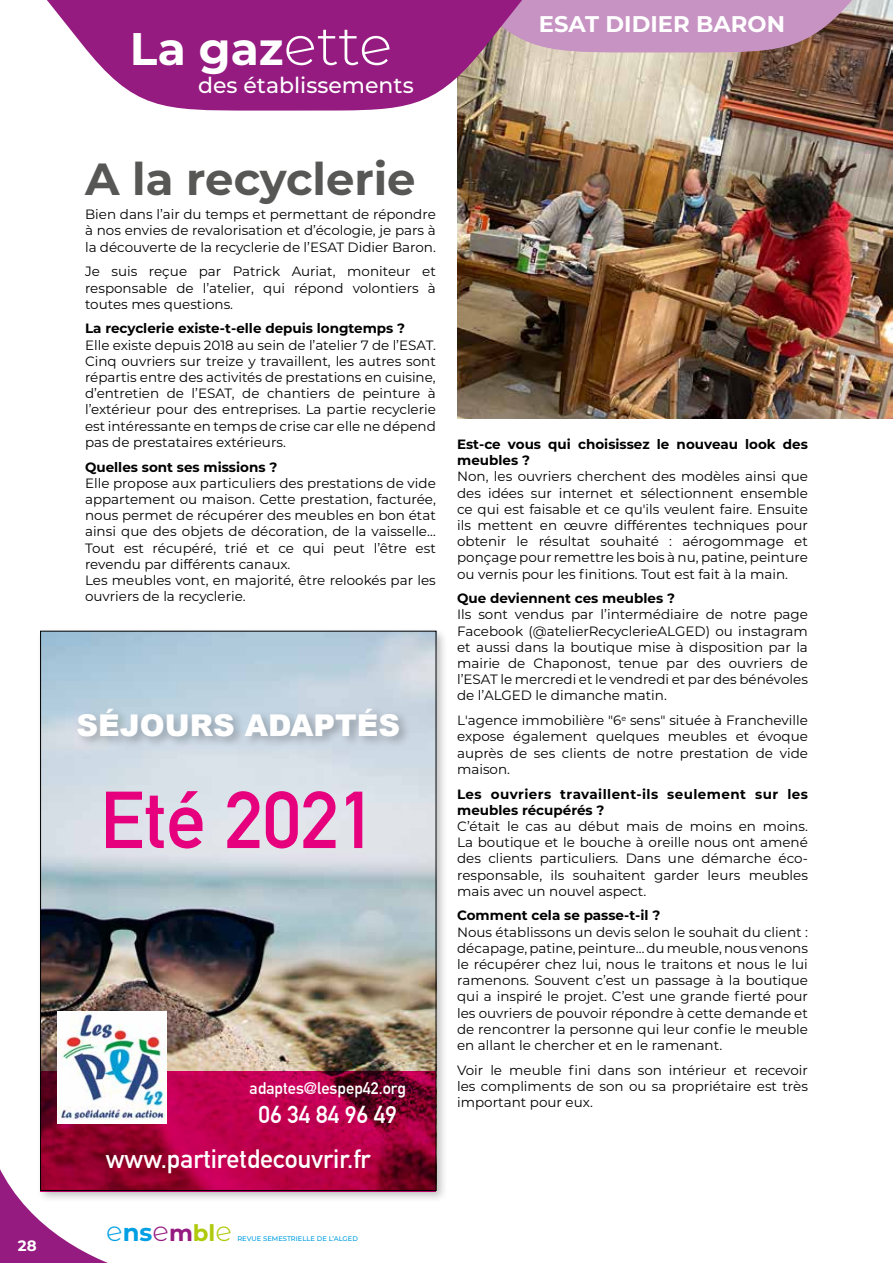
<style>
.page{position:relative;width:893px;height:1263px;background:#fff}
.page>*{position:absolute;margin:0;border:0;box-sizing:border-box;transform-origin:0 0}
.t1{font:700 79.2px "DIN Alternate";color:#e6007d}
.t2{font:700 45.6px "Montserrat";color:#fff}
.t3{font:700 45px "Montserrat";color:#575756}
.t4{font:900 30px "Arial";color:#fff}
.t5{font:700 25.95px "DIN Alternate";color:#fff}
.t6{font:700 24.3px "Montserrat";color:#009fe3}
.t7{font:700 24px "DIN Alternate";color:#fff}
.t8{font:700 22.65px "Montserrat";color:#fff}
.t9{font:500 21.9px "Montserrat";color:#fff}
.t10{font:700 16.5px "DIN Alternate";color:#fff}
.t11{font:700 15px "Montserrat";color:#fff}
.t12{font:13.5px/16.2px "Montserrat";color:#000;text-align:justify}
.t13{font:700 13.5px/16.2px "Montserrat";color:#000}
.t14{font:700 13.5px/16.2px "Montserrat";letter-spacing:.03em;color:#000}
.t15{font:500 6.75px "Montserrat";color:#009fe3}
.s1{font-weight:300;font-size:55.5px}
.s2{font-weight:300;font-size:27.6px}
.s3{font-weight:300;font-size:27.6px;color:#951b81}
.s4{font-size:22.8px;color:#951b81}
.s5{font-size:22.8px;color:#afca0b}
.s6{font-weight:300;font-size:27.6px;color:#afca0b}
</style>
<div class="page">
<img style="left:457px;top:52px;width:436px;height:367px">
<svg style="left:534px;top:0;width:359px;height:52px;background:#b88aac"></svg>
<svg style="left:47px;top:0;width:487px;height:111px;background:#a54592"></svg>
<div style="left:36px;top:627px;width:412px;height:576px;background:#000;opacity:.25"></div>
<img style="left:42px;top:633px;width:392px;height:438px">
<div style="left:74px;top:704px;width:337px;height:44px;background:#000;opacity:.25"></div>
<svg style="left:40px;top:1071px;width:396px;height:121px;background:#a70041"></svg>
<img style="left:58px;top:1011px;width:108px;height:64px">
<svg style="left:0;top:1075px;width:188px;height:188px"></svg>
<p class="t11" style="left:18px;top:1234px;width:20px">28</p>
<h2 class="t2" style="left:130px;top:16px;width:264px">La gaz<span class="s1">ette</span></h2>
<h3 class="t9" style="left:198px;top:70px;width:217px">des établissements</h3>
<h3 class="t8" style="left:539px;top:8px;width:248px">ESAT DIDIER BARON</h3>
<h3 class="t3" style="left:85px;top:146px;width:332px">A la recyclerie</h3>
<p class="t12" style="left:85px;top:206px;width:352px">Bien dans l’air du temps et permettant de répondre à nos envies de revalorisation et d’écologie, je pars à la découverte de la recyclerie de l’ESAT Didier Baron.</p>
<p class="t12" style="left:85px;top:263px;width:352px">Je suis reçue par Patrick Auriat, moniteur et responsable de l’atelier, qui répond volontiers à toutes mes questions.</p>
<p class="t13" style="left:85px;top:320px;width:322px">La recyclerie existe-t-elle depuis longtemps ?</p>
<p class="t12" style="left:85px;top:336px;width:352px">Elle existe depuis 2018 au sein de l’atelier 7 de l’ESAT.<br>Cinq ouvriers sur treize y travaillent, les autres sont répartis entre des activités de prestations en cuisine, d’entretien de l’ESAT, de chantiers de peinture à l’extérieur pour des entreprises. La partie recyclerie est intéressante en temps de crise car elle ne dépend pas de prestataires extérieurs.</p>
<p class="t13" style="left:85px;top:458px;width:194px">Quelles sont ses missions ?</p>
<p class="t12" style="left:85px;top:474px;width:352px;text-align:left">Elle propose aux particuliers des prestations de vide appartement ou maison. Cette prestation, facturée, nous permet de récupérer des meubles en bon état ainsi que des objets de décoration, de la vaisselle… Tout est récupéré, trié et ce qui peut l’être est revendu par différents canaux.<br>Les meubles vont, en majorité, être relookés par les ouvriers de la recyclerie.</p>
<h3 class="t4" style="left:77px;top:703px;width:325px">SÉJOURS ADAPTÉS</h3>
<h1 class="t1" style="left:100px;top:760px;width:278px">Eté 2021</h1>
<p class="t10" style="left:250px;top:1076px;width:158px">adaptes@lespep42.org</p>
<h3 class="t7" style="left:259px;top:1096px;width:140px">06 34 84 96 49</h3>
<h3 class="t5" style="left:106px;top:1139px;width:266px">www.partiretdecouvrir.fr</h3>
<h3 class="t6" style="left:106px;top:1215px;width:127px"><span class="s2">e</span>ns<span class="s3">e</span><span class="s4">m</span><span class="s5">bl</span><span class="s6">e</span></h3>
<p class="t15" style="left:237px;top:1234px;width:122px">REVUE SEMESTRIELLE DE L’ALGED</p>
<p class="t13" style="left:457px;top:435px;width:352px">Est-ce vous qui choisissez le nouveau look des meubles ?</p>
<p class="t12" style="left:457px;top:468px;width:352px">Non, les ouvriers cherchent des modèles ainsi que des idées sur internet et sélectionnent ensemble ce qui est faisable et ce qu'ils veulent faire. Ensuite ils mettent en œuvre différentes techniques pour obtenir le résultat souhaité : aérogommage et ponçage pour remettre les bois à nu, patine, peinture ou vernis pour les finitions. Tout est fait à la main.</p>
<p class="t13" style="left:457px;top:590px;width:219px">Que deviennent ces meubles ?</p>
<p class="t12" style="left:457px;top:606px;width:352px">Ils sont vendus par l’intermédiaire de notre page Facebook (@atelierRecyclerieALGED) ou instagram et aussi dans la boutique mise à disposition par la mairie de Chaponost, tenue par des ouvriers de l’ESAT le mercredi et le vendredi et par des bénévoles de l’ALGED le dimanche matin.</p>
<p class="t12" style="left:457px;top:712px;width:352px">L'agence immobilière "6<sup>e</sup> sens" située à Francheville expose également quelques meubles et évoque auprès de ses clients de notre prestation de vide maison.</p>
<p class="t14" style="left:457px;top:785px;width:352px">Les ouvriers travaillent-ils seulement sur les meubles récupérés ?</p>
<p class="t12" style="left:457px;top:817px;width:352px">C’était le cas au début mais de moins en moins.<br>La boutique et le bouche à oreille nous ont amené des clients particuliers. Dans une démarche éco&shy;responsable, ils souhaitent garder leurs meubles mais avec un nouvel aspect.</p>
<p class="t13" style="left:457px;top:907px;width:205px">Comment cela se passe-t-il ?</p>
<p class="t12" style="left:457px;top:923px;width:352px">Nous établissons un devis selon le souhait du client : décapage, patine, peinture… du meuble, nous venons le récupérer chez lui, nous le traitons et nous le lui ramenons. Souvent c’est un passage à la boutique qui a inspiré le projet. C’est une grande fierté pour les ouvriers de pouvoir répondre à cette demande et de rencontrer la personne qui leur confie le meuble en allant le chercher et en le ramenant.</p>
<p class="t12" style="left:457px;top:1061px;width:352px">Voir le meuble fini dans son intérieur et recevoir les compliments de son ou sa propriétaire est très important pour eux.</p>
</div>
